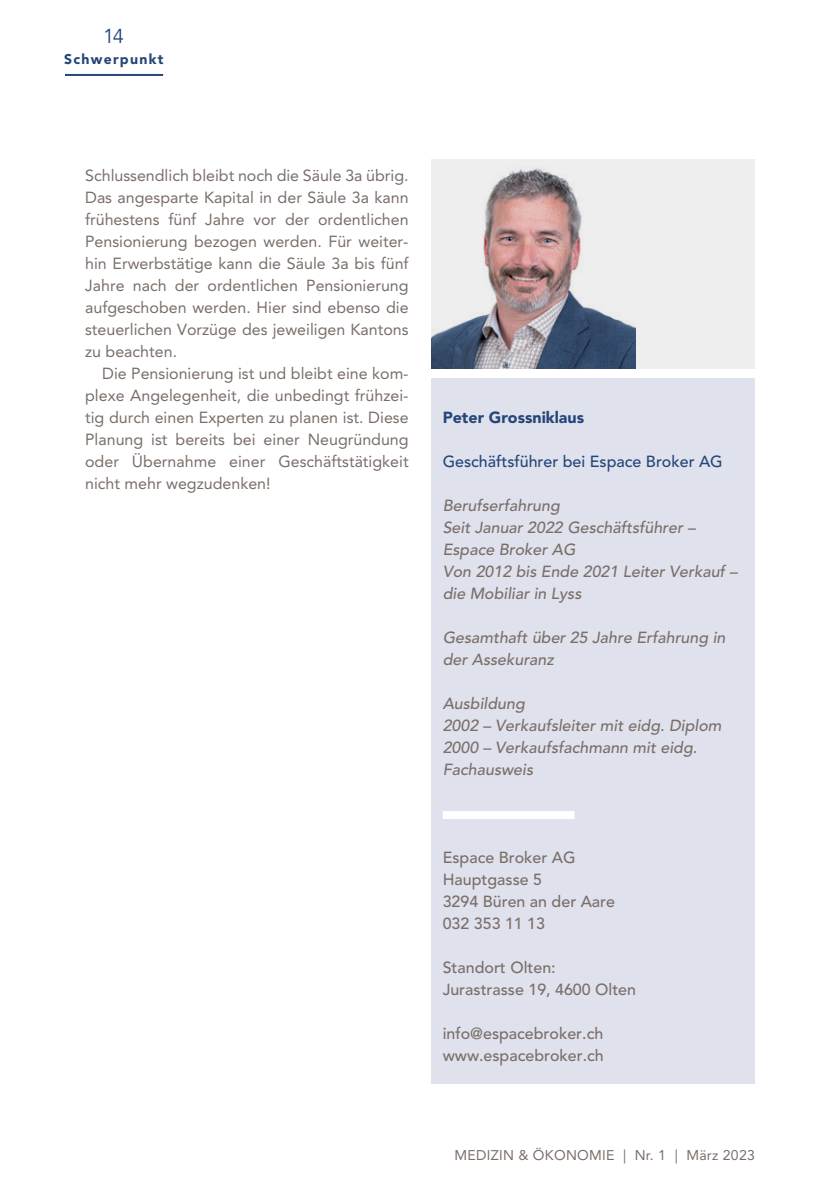
<style>
.page{position:relative;width:840px;height:1191px;background:#fff}
.page>*{position:absolute;margin:0;border:0;box-sizing:border-box;transform-origin:0 0}
.t1{font:20px "Avenir LT Std";color:#244678}
.t2{font:16px/22px "Avenir LT Std";color:#7a6e69;text-align:justify}
.t3{font:italic 500 16px/22px "Avenir LT Std";color:#7a6e69}
.t4{font:500 16px/22px "Avenir LT Std";color:#7a6e69}
.t5{font:500 16px "Avenir LT Std";color:#244678}
.t6{font:900 16px "Avenir LT Std";color:#244678}
.t7{font:14px "Avenir LT Std";letter-spacing:.02em;color:#7a6e69}
.t8{font:900 14px "Avenir LT Std";color:#244678}
</style>
<div class="page">
<div style="left:431px;top:159px;width:323px;height:210px;background:#eeeeef"></div>
<hr style="left:65px;top:74px;width:98px;height:2px;background:#244678">
<div style="left:431px;top:378px;width:323px;height:705px;background:#dfe1ec"></div>
<div style="left:442px;top:811px;width:132px;height:8px;background:#fff"></div>
<img style="left:431px;top:168px;width:204px;height:201px">
<hr style="left:839px;top:660px;width:1px;height:531px;background:#231f20">
<p class="t1" style="left:103px;top:24px;width:22px">14</p>
<p class="t8" style="left:64px;top:51px;width:101px">Schwerpunkt</p>
<p class="t2" style="left:85px;top:164px;width:325px">Schlussendlich bleibt noch die Säule 3a übrig.<br>Das angesparte Kapital in der Säule 3a kann frühestens fünf Jahre vor der ordentlichen Pensionierung bezogen werden. Für weiter&shy;hin Erwerbstätige kann die Säule 3a bis fünf Jahre nach der ordentlichen Pensionierung aufgeschoben werden. Hier sind ebenso die steuerlichen Vorzüge des jeweiligen Kantons zu beachten.</p>
<p class="t2" style="left:85px;top:362px;width:325px;text-indent:17px">Die Pensionierung ist und bleibt eine kom&shy;plexe Angelegenheit, die unbedingt frühzei&shy;tig durch einen Experten zu planen ist. Diese Planung ist bereits bei einer Neugründung oder Übernahme einer Geschäftstätigkeit nicht mehr wegzudenken!</p>
<p class="t6" style="left:442px;top:407px;width:143px">Peter Grossniklaus</p>
<p class="t5" style="left:442px;top:452px;width:281px">Geschäftsführer bei Espace Broker AG</p>
<p class="t3" style="left:442px;top:495px;width:296px">Berufserfahrung<br>Seit Januar 2022 Geschäftsführer –<br>Espace Broker AG<br>Von 2012 bis Ende 2021 Leiter Verkauf – die Mobiliar in Lyss</p>
<p class="t3" style="left:442px;top:627px;width:284px">Gesamthaft über 25 Jahre Erfahrung in der Assekuranz</p>
<p class="t3" style="left:442px;top:693px;width:280px">Ausbildung<br>2002 – Verkaufsleiter mit eidg. Diplom<br>2000 – Verkaufsfachmann mit eidg.<br>Fachausweis</p>
<p class="t4" style="left:442px;top:847px;width:174px">Espace Broker AG<br>Hauptgasse 5<br>3294 Büren an der Aare<br>032 353 11 13</p>
<p class="t4" style="left:442px;top:957px;width:195px">Standort Olten:<br>Jurastrasse 19, 4600 Olten</p>
<p class="t4" style="left:442px;top:1023px;width:162px">info@espacebroker.ch www.espacebroker.ch</p>
<p class="t7" style="left:454px;top:1146px;width:301px">MEDIZIN &amp; ÖKONOMIE | Nr. 1 | März 2023</p>
</div>
